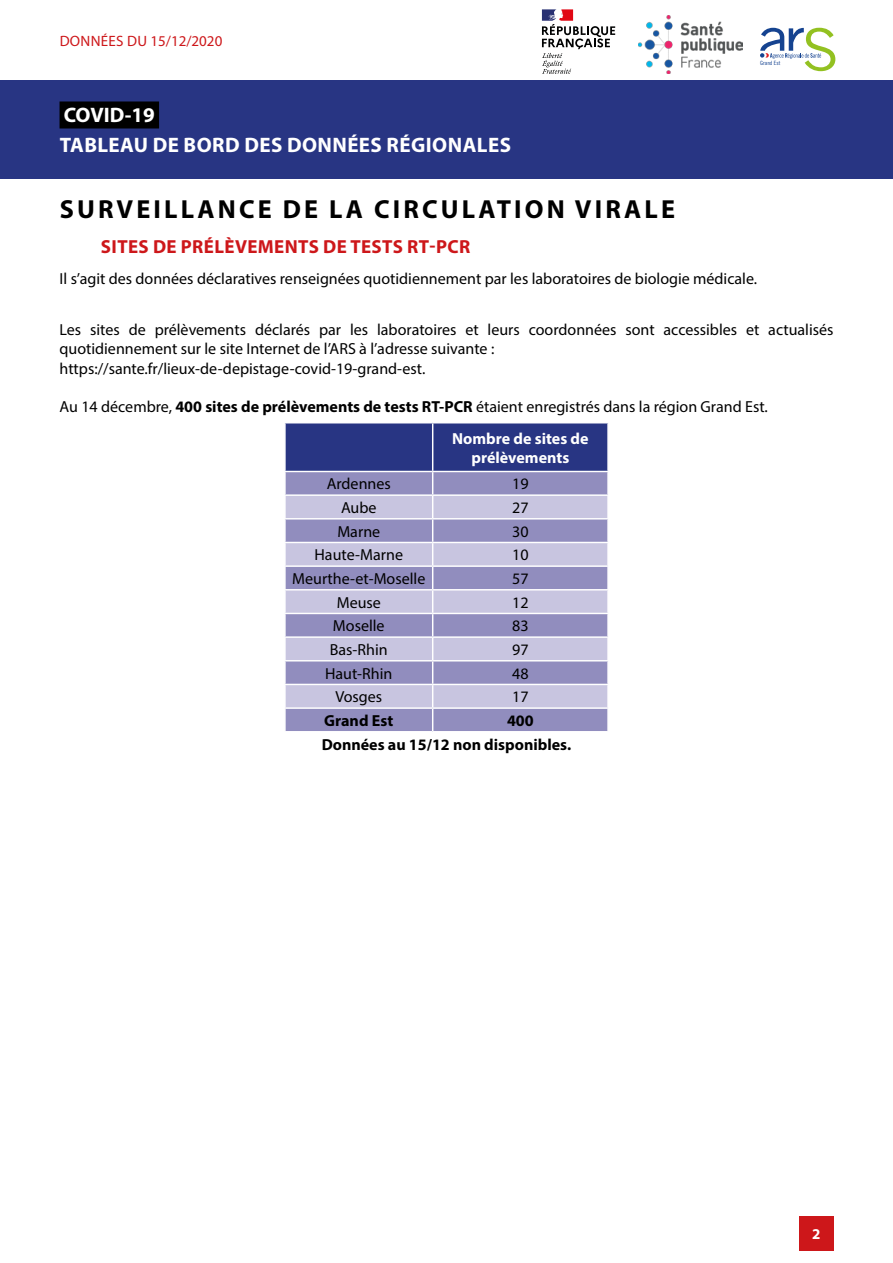
<style>
.page{position:relative;width:893px;height:1263px;background:#fff}
.page>*{position:absolute;margin:0;border:0;box-sizing:border-box;transform-origin:0 0}
.t1{font:700 26.25px "Myriad Pro";letter-spacing:.12em;color:#000}
.t2{font:700 21px/29.4px "Myriad Pro";letter-spacing:.02em;color:#fff}
.t3{font:700 18.9px "Myriad Pro";letter-spacing:.02em;color:#cd171a}
.t4{font:16.05px/19.2px "Myriad Pro";color:#000}
.t5{font:700 16.05px/24px "Myriad Pro";color:#000}
.t6{font:700 16.05px "Myriad Pro";color:#fff}
.t7{font:15px "Myriad Pro";letter-spacing:.02em;color:#cd171a}
.t8{font:700 15px "Myriad Pro";color:#fff}
.t9{font:5.85px "Trade Gothic LT Std Cn 18";color:#154390}
.s1{font-weight:700}
.s2{font-weight:700;color:#fff}
</style>
<div class="page">
<div style="left:0;top:80px;width:893px;height:99px;background:#283583"></div>
<div style="left:60px;top:101px;width:99px;height:27px;background:#000"></div>
<div style="left:799px;top:1216px;width:34px;height:34px;background:#cd171a"></div>
<img style="left:638px;top:15px;width:104px;height:59px">
<svg style="left:760px;top:28px;width:75px;height:43px"></svg>
<svg style="left:542px;top:9px;width:73px;height:65px"></svg>
<svg style="left:285px;top:423px;width:323px;height:308px;background:#9b9ac5"></svg>
<hr style="left:607px;top:709px;width:2px;height:22px;background:#fff">
<p class="t7" style="left:60px;top:31px;width:164px">DONNÉES DU 15/12/2020</p>
<h2 class="t2" style="left:60px;top:100px;width:453px">COVID-19<br>TABLEAU DE BORD DES DONNÉES RÉGIONALES</h2>
<p class="t9" style="left:760px;top:59px;width:22px">Grand Est</p>
<h1 class="t1" style="left:60px;top:192px;width:617px">SURVEILLANCE DE LA CIRCULATION VIRALE</h1>
<p class="t3" style="left:101px;top:234px;width:371px">SITES DE PRÉLÈVEMENTS DE TESTS RT-PCR</p>
<p class="t4" style="left:60px;top:269px;width:699px">Il s’agit des données déclaratives renseignées quotidiennement par les laboratoires de biologie médicale.</p>
<p class="t4" style="left:60px;top:320px;width:775px">Les sites de prélèvements déclarés par les laboratoires et leurs coordonnées sont accessibles et actualisés quotidiennement sur le site Internet de l’ARS à l’adresse suivante : https://sante.fr/lieux-de-depistage-covid-19-grand-est.</p>
<p class="t4" style="left:452px;top:391px;width:317px;line-height:31.5px;text-indent:-393px">Au 14 décembre, <span class="s1">400 sites de prélèvements de tests RT-PCR</span> étaient enregistrés dans la région Grand Est.<br><span class="s2">Nombre de sites de</span></p>
<p class="t6" style="left:471px;top:447px;width:99px">prélèvements</p>
<p class="t4" style="left:327px;top:474px;width:66px">Ardennes</p>
<p class="t4" style="left:512px;top:474px;width:18px">19</p>
<p class="t4" style="left:341px;top:498px;width:37px">Aube</p>
<p class="t4" style="left:512px;top:498px;width:18px">27</p>
<p class="t4" style="left:337px;top:521px;width:44px">Marne</p>
<p class="t4" style="left:512px;top:521px;width:18px">30</p>
<p class="t4" style="left:315px;top:545px;width:90px">Haute-Marne</p>
<p class="t4" style="left:512px;top:545px;width:18px">10</p>
<p class="t4" style="left:292px;top:569px;width:135px">Meurthe-et-Moselle</p>
<p class="t4" style="left:512px;top:569px;width:18px">57</p>
<p class="t4" style="left:337px;top:592px;width:46px">Meuse</p>
<p class="t4" style="left:512px;top:592px;width:18px">12</p>
<p class="t4" style="left:333px;top:616px;width:53px">Moselle</p>
<p class="t4" style="left:512px;top:616px;width:18px">83</p>
<p class="t4" style="left:330px;top:640px;width:59px">Bas-Rhin</p>
<p class="t4" style="left:512px;top:640px;width:18px">97</p>
<p class="t4" style="left:325px;top:663px;width:69px">Haut-Rhin</p>
<p class="t4" style="left:512px;top:663px;width:18px">48</p>
<p class="t4" style="left:335px;top:687px;width:48px">Vosges</p>
<p class="t4" style="left:512px;top:687px;width:18px">17</p>
<p class="t5" style="left:324px;top:708px;width:70px">Grand Est</p>
<p class="t5" style="left:322px;top:708px;width:251px;text-indent:185px">400<br>Données au 15/12 non disponibles.</p>
<p class="t8" style="left:812px;top:1224px;width:10px">2</p>
</div>
